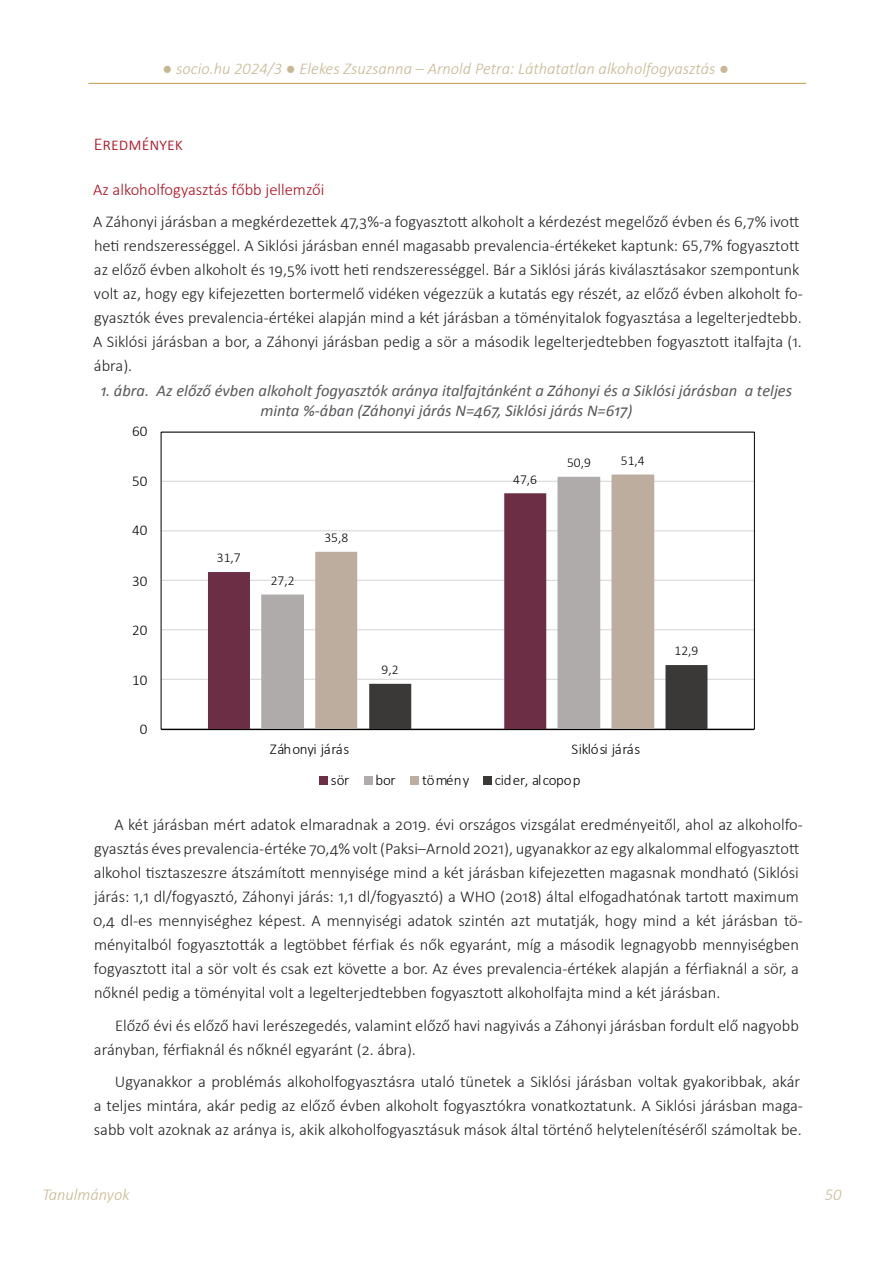
<style>
.page{position:relative;width:893px;height:1263px;background:#fff}
.page>*{position:absolute;margin:0;border:0;box-sizing:border-box;transform-origin:0 0}
.fejezetcim1{font:300 18px "Calibri";color:#af0c1c}
.socio_hu_szoveg{font:300 16.5px/24px "Calibri";color:#231f20}
.socio_hu_szoveg1bek{font:300 16.5px/24px "Calibri";color:#231f20}
.tablazatcim{font:italic 16.5px/19.8px "Calibri";color:#57585a;text-align:center}
.t1{font:italic 300 16.5px "Calibri";color:#c9b792}
.fejezetcim2{font:300 16.5px "Calibri";color:#af0c1c}
.t2{font:300 15px "Calibri";letter-spacing:-.02em;color:#000}
.t3{font:300 13.5px "Calibri";color:#000}
</style>
<div class="page">
<hr style="left:88px;top:83px;width:718px;height:1px;background:#c19c46">
<hr style="left:161px;top:679px;width:593px;height:1px;background:#d9d9d9">
<hr style="left:161px;top:629px;width:593px;height:1px;background:#d9d9d9">
<hr style="left:161px;top:580px;width:593px;height:1px;background:#d9d9d9">
<hr style="left:161px;top:530px;width:593px;height:1px;background:#d9d9d9">
<hr style="left:161px;top:481px;width:593px;height:1px;background:#d9d9d9">
<hr style="left:161px;top:431px;width:593px;height:1px;background:#d9d9d9">
<svg style="left:208px;top:531px;width:53px;height:198px;fill:#6c2e45"></svg>
<svg style="left:261px;top:480px;width:54px;height:249px"></svg>
<svg style="left:315px;top:474px;width:339px;height:255px"></svg>
<svg style="left:369px;top:665px;width:338px;height:64px"></svg>
<hr style="left:161px;top:729px;width:593px;height:1px;background:#000">
<div style="left:319px;top:776px;width:8px;height:8px;background:#6c2e45"></div>
<div style="left:364px;top:776px;width:8px;height:8px;background:#afabab"></div>
<div style="left:410px;top:776px;width:9px;height:8px;background:#bcad9e"></div>
<div style="left:483px;top:776px;width:8px;height:8px;background:#3b3838"></div>
<p class="t1" style="left:162px;top:58px;width:568px">● socio.hu 2024/3 ● Elekes Zsuzsanna – Arnold Petra: Láthatatlan alkoholfogyasztás ●</p>
<p class="fejezetcim1" style="left:94px;top:132px;width:91px">Eredmények</p>
<p class="fejezetcim2" style="left:93px;top:179px;width:233px">Az alkoholfogyasztás főbb jellemzői</p>
<p class="socio_hu_szoveg1bek" style="left:93px;top:210px;width:711px">A Záhonyi járásban a megkérdezettek 47,3%-a fogyasztott alkoholt a kérdezést megelőző évben és 6,7% ivott heti rendszerességgel. A Siklósi járásban ennél magasabb prevalencia-értékeket kaptunk: 65,7% fogyasztott az előző évben alkoholt és 19,5% ivott heti rendszerességgel. Bár a Siklósi járás kiválasztásakor szempontunk volt az, hogy egy kifejezetten bortermelő vidéken végezzük a kutatás egy részét, az előző évben alkoholt fo&shy;gyasztók éves prevalencia-értékei alapján mind a két járásban a töményitalok fogyasztása a legelterjedtebb.<br>A Siklósi járásban a bor, a Záhonyi járásban pedig a sör a második legelterjedtebben fogyasztott italfajta (1. ábra).</p>
<p class="tablazatcim" style="left:101px;top:380px;width:693px">1. ábra. Az előző évben alkoholt fogyasztók aránya italfajtánként a Záhonyi és a Siklósi járásban a teljes minta %-ában (Záhonyi járás N=467, Siklósi járás N=617)</p>
<p class="t2" style="left:132px;top:422px;width:17px">60</p>
<p class="t2" style="left:132px;top:471px;width:17px">50</p>
<p class="t2" style="left:132px;top:521px;width:17px">40</p>
<p class="t2" style="left:132px;top:571px;width:17px">30</p>
<p class="t2" style="left:132px;top:621px;width:17px">20</p>
<p class="t2" style="left:132px;top:670px;width:17px">10</p>
<p class="t2" style="left:140px;top:720px;width:9px">0</p>
<p class="t3" style="left:217px;top:549px;width:25px">31,7</p>
<p class="t3" style="left:271px;top:572px;width:25px">27,2</p>
<p class="t3" style="left:324px;top:529px;width:25px">35,8</p>
<p class="t3" style="left:382px;top:661px;width:18px">9,2</p>
<p class="t3" style="left:513px;top:471px;width:25px">47,6</p>
<p class="t3" style="left:567px;top:454px;width:25px">50,9</p>
<p class="t3" style="left:621px;top:452px;width:25px">51,4</p>
<p class="t3" style="left:675px;top:642px;width:25px">12,9</p>
<p class="t2" style="left:270px;top:739px;width:81px">Záhonyi járás</p>
<p class="t2" style="left:571px;top:739px;width:70px">Siklósi járás</p>
<p class="t2" style="left:331px;top:771px;width:20px">sör</p>
<p class="t2" style="left:376px;top:771px;width:22px">bor</p>
<p class="t2" style="left:422px;top:771px;width:49px">tömény</p>
<p class="t2" style="left:495px;top:771px;width:87px">cider, alcopop</p>
<p class="socio_hu_szoveg" style="left:93px;top:812px;width:711px;text-indent:21px">A két járásban mért adatok elmaradnak a 2019. évi országos vizsgálat eredményeitől, ahol az alkoholfo&shy;gyasztás éves prevalencia-értéke 70,4% volt (Paksi–Arnold 2021), ugyanakkor az egy alkalommal elfogyasztott alkohol tisztaszeszre átszámított mennyisége mind a két járásban kifejezetten magasnak mondható (Siklósi járás: 1,1 dl/fogyasztó, Záhonyi járás: 1,1 dl/fogyasztó) a WHO (2018) által elfogadhatónak tartott maximum 0,4 dl-es mennyiséghez képest. A mennyiségi adatok szintén azt mutatják, hogy mind a két járásban tö&shy;ményitalból fogyasztották a legtöbbet férfiak és nők egyaránt, míg a második legnagyobb mennyiségben fogyasztott ital a sör volt és csak ezt követte a bor. Az éves prevalencia-értékek alapján a férfiaknál a sör, a nőknél pedig a töményital volt a legelterjedtebben fogyasztott alkoholfajta mind a két járásban.</p>
<p class="socio_hu_szoveg" style="left:94px;top:1013px;width:706px;text-indent:21px">Előző évi és előző havi lerészegedés, valamint előző havi nagyivás a Záhonyi járásban fordult elő nagyobb arányban, férfiaknál és nőknél egyaránt (2. ábra).</p>
<p class="socio_hu_szoveg" style="left:94px;top:1069px;width:711px;text-indent:21px">Ugyanakkor a problémás alkoholfogyasztásra utaló tünetek a Siklósi járásban voltak gyakoribbak, akár a teljes mintára, akár pedig az előző évben alkoholt fogyasztókra vonatkoztatunk. A Siklósi járásban maga&shy;sabb volt azoknak az aránya is, akik alkoholfogyasztásuk mások által történő helytelenítéséről számoltak be.</p>
<p class="t1" style="left:42px;top:1184px;width:89px">Tanulmányok</p>
<p class="t1" style="left:825px;top:1184px;width:18px">50</p>
</div>
